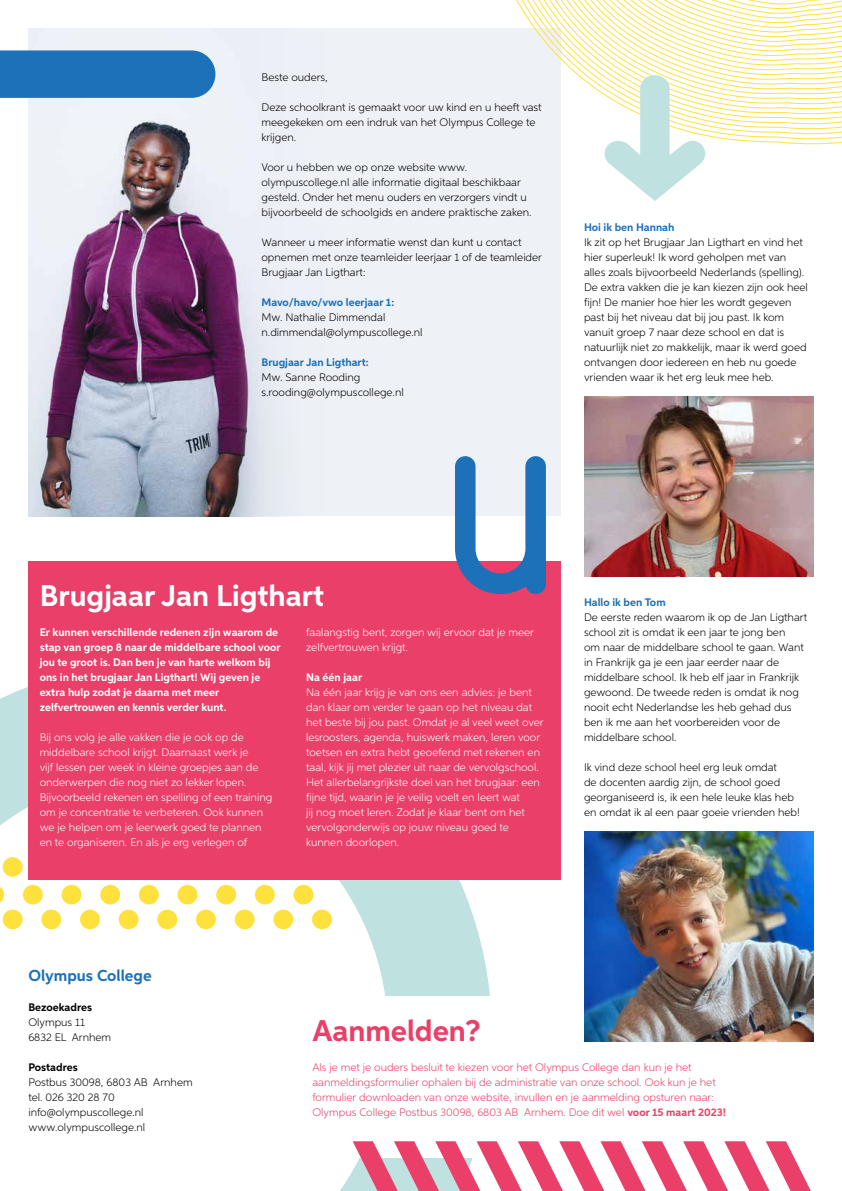
<style>
.page{position:relative;width:842px;height:1191px;background:#fff}
.page>*{position:absolute;margin:0;border:0;box-sizing:border-box;transform-origin:0 0}
.t1{font:700 30px "Aspira";color:#fff}
.t2{font:700 30px "Aspira";color:#e93f68}
.t3{font:700 16px "Aspira";color:#1d71b8}
.t4{font:300 11px/15px "Aspira";color:#000}
.t5{font:300 11px/15px "Aspira";color:#fff}
.t6{font:300 11px/15px "Aspira";color:#e93f68}
.t7{font:700 11px/15px "Aspira";color:#fff}
.t8{font:700 11px "Aspira";color:#1d71b8}
.t9{font:700 11px "Aspira";color:#000}
.s1{font-weight:700}
</style>
<div class="page">
<div style="left:162px;top:28px;width:399px;height:488px;background:#eef1f6"></div>
<img style="left:28px;top:70px;width:247px;height:446px">
<svg style="left:0;top:687px;width:490px;height:504px"></svg>
<svg style="left:516px;top:0;width:326px;height:145px"></svg>
<div style="left:298px;top:996px;width:516px;height:161px;background:#fff"></div>
<svg style="left:353px;top:1141px;width:458px;height:50px"></svg>
<svg style="left:0;top:28px;width:215px;height:70px;background:#649ccd"></svg>
<svg style="left:604px;top:75px;width:101px;height:126px"></svg>
<svg style="left:0;top:885px;width:4px;height:19px"></svg>
<div style="left:3px;top:909px;width:20px;height:20px;background:#ffe13d;border-radius:50%"></div>
<div style="left:3px;top:857px;width:20px;height:19px;background:#ffe13d;border-radius:50%"></div>
<div style="left:23px;top:885px;width:20px;height:19px;background:#ffe13d;border-radius:50%"></div>
<div style="left:41px;top:909px;width:20px;height:20px;background:#ffe13d;border-radius:50%"></div>
<div style="left:62px;top:885px;width:19px;height:19px;background:#ffe13d;border-radius:50%"></div>
<div style="left:80px;top:909px;width:20px;height:20px;background:#ffe13d;border-radius:50%"></div>
<div style="left:100px;top:885px;width:20px;height:19px;background:#ffe13d;border-radius:50%"></div>
<div style="left:119px;top:909px;width:20px;height:20px;background:#ffe13d;border-radius:50%"></div>
<div style="left:139px;top:885px;width:20px;height:19px;background:#ffe13d;border-radius:50%"></div>
<div style="left:157px;top:909px;width:20px;height:20px;background:#ffe13d;border-radius:50%"></div>
<div style="left:178px;top:885px;width:19px;height:19px;background:#ffe13d;border-radius:50%"></div>
<div style="left:196px;top:909px;width:20px;height:20px;background:#ffe13d;border-radius:50%"></div>
<div style="left:216px;top:885px;width:20px;height:19px;background:#ffe13d;border-radius:50%"></div>
<div style="left:235px;top:909px;width:20px;height:20px;background:#ffe13d;border-radius:50%"></div>
<div style="left:255px;top:885px;width:20px;height:19px;background:#ffe13d;border-radius:50%"></div>
<div style="left:273px;top:909px;width:20px;height:20px;background:#ffe13d;border-radius:50%"></div>
<div style="left:294px;top:885px;width:19px;height:19px;background:#ffe13d;border-radius:50%"></div>
<div style="left:312px;top:909px;width:20px;height:20px;background:#ffe13d;border-radius:50%"></div>
<div style="left:28px;top:561px;width:533px;height:319px;background:#e93f68"></div>
<svg style="left:455px;top:456px;width:91px;height:138px"></svg>
<img style="left:584px;top:396px;width:230px;height:180px">
<img style="left:584px;top:831px;width:230px;height:210px">
<p class="t4" style="left:261px;top:69px;width:68px">Beste ouders,</p>
<p class="t4" style="left:261px;top:99px;width:282px">Deze schoolkrant is gemaakt voor uw kind en u heeft vast meegekeken om een indruk van het Olympus College te krijgen.</p>
<p class="t4" style="left:261px;top:159px;width:272px">Voor u hebben we op onze website www. olympuscollege.nl alle informatie digitaal beschikbaar gesteld. Onder het menu ouders en verzorgers vindt u bijvoorbeeld de schoolgids en andere praktische zaken.</p>
<p class="t4" style="left:261px;top:234px;width:282px">Wanneer u meer informatie wenst dan kunt u contact opnemen met onze teamleider leerjaar 1 of de teamleider<br>Brugjaar Jan Ligthart:</p>
<p class="t8" style="left:261px;top:295px;width:134px">Mavo/havo/vwo leerjaar 1:</p>
<p class="t4" style="left:261px;top:309px;width:163px">Mw. Nathalie Dimmendal n.dimmendal@olympuscollege.nl</p>
<p class="t8" style="left:261px;top:356px;width:109px">Brugjaar Jan Ligthart:</p>
<p class="t4" style="left:261px;top:369px;width:144px">Mw. Sanne Rooding s.rooding@olympuscollege.nl</p>
<p class="t8" style="left:584px;top:220px;width:92px">Hoi ik ben Hannah</p>
<p class="t4" style="left:584px;top:234px;width:225px">Ik zit op het Brugjaar Jan Ligthart en vind het hier superleuk! Ik word geholpen met van alles zoals bijvoorbeeld Nederlands (spelling).<br>De extra vakken die je kan kiezen zijn ook heel fijn! De manier hoe hier les wordt gegeven past bij het niveau dat bij jou past. Ik kom vanuit groep 7 naar deze school en dat is natuurlijk niet zo makkelijk, maar ik werd goed ontvangen door iedereen en heb nu goede vrienden waar ik het erg leuk mee heb.</p>
<h1 class="t1" style="left:40px;top:577px;width:286px">Brugjaar Jan Ligthart</h1>
<p class="t7" style="left:40px;top:625px;width:243px">Er kunnen verschillende redenen zijn waarom de stap van groep 8 naar de middelbare school voor jou te groot is. Dan ben je van harte welkom bij ons in het brugjaar Jan Ligthart! Wij geven je extra hulp zodat je daarna met meer zelfvertrouwen en kennis verder kunt.</p>
<p class="t5" style="left:40px;top:729px;width:234px">Bij ons volg je alle vakken die je ook op de middelbare school krijgt. Daarnaast werk je<br>vijf lessen per week in kleine groepjes aan de onderwerpen die nog niet zo lekker lopen.<br>Bijvoorbeeld rekenen en spelling of een training om je concentratie te verbeteren. Ook kunnen we je helpen om je leerwerk goed te plannen en te organiseren. En als je erg verlegen of</p>
<p class="t5" style="left:306px;top:625px;width:229px">faalangstig bent, zorgen wij ervoor dat je meer zelfvertrouwen krijgt.</p>
<p class="t7" style="left:306px;top:670px;width:57px">Na één jaar</p>
<p class="t5" style="left:306px;top:685px;width:239px">Na één jaar krijg je van ons een advies: je bent dan klaar om verder te gaan op het niveau dat het beste bij jou past. Omdat je al veel weet over lesroosters, agenda, huiswerk maken, leren voor toetsen en extra hebt geoefend met rekenen en taal, kijk jij met plezier uit naar de vervolgschool.<br>Het allerbelangrijkste doel van het brugjaar: een fijne tijd, waarin je je veilig voelt en leert wat<br>jij nog moet leren. Zodat je klaar bent om het vervolgonderwijs op jouw niveau goed te kunnen doorlopen.</p>
<p class="t8" style="left:584px;top:596px;width:83px">Hallo ik ben Tom</p>
<p class="t4" style="left:584px;top:610px;width:225px">De eerste reden waarom ik op de Jan Ligthart school zit is omdat ik een jaar te jong ben<br>om naar de middelbare school te gaan. Want in Frankrijk ga je een jaar eerder naar de middelbare school. Ik heb elf jaar in Frankrijk gewoond. De tweede reden is omdat ik nog nooit echt Nederlandse les heb gehad dus ben ik me aan het voorbereiden voor de middelbare school.</p>
<p class="t4" style="left:584px;top:760px;width:217px">Ik vind deze school heel erg leuk omdat<br>de docenten aardig zijn, de school goed georganiseerd is, ik een hele leuke klas heb en omdat ik al een paar goeie vrienden heb!</p>
<h2 class="t3" style="left:28px;top:966px;width:125px">Olympus College</h2>
<p class="t9" style="left:28px;top:1000px;width:65px">Bezoekadres</p>
<p class="t4" style="left:28px;top:1014px;width:84px">Olympus 11<br>6832 EL Arnhem</p>
<p class="t9" style="left:28px;top:1060px;width:51px">Postadres</p>
<p class="t4" style="left:28px;top:1074px;width:166px">Postbus 30098, 6803 AB Arnhem tel. 026 320 28 70 info@olympuscollege.nl www.olympuscollege.nl</p>
<h1 class="t2" style="left:312px;top:1012px;width:170px">Aanmelden?</h1>
<p class="t6" style="left:312px;top:1059px;width:415px">Als je met je ouders besluit te kiezen voor het Olympus College dan kun je het aanmeldingsformulier ophalen bij de administratie van onze school. Ook kun je het formulier downloaden van onze website, invullen en je aanmelding opsturen naar:<br>Olympus College Postbus 30098, 6803 AB Arnhem. Doe dit wel <span class="s1">voor 15 maart 2023!</span></p>
</div>
